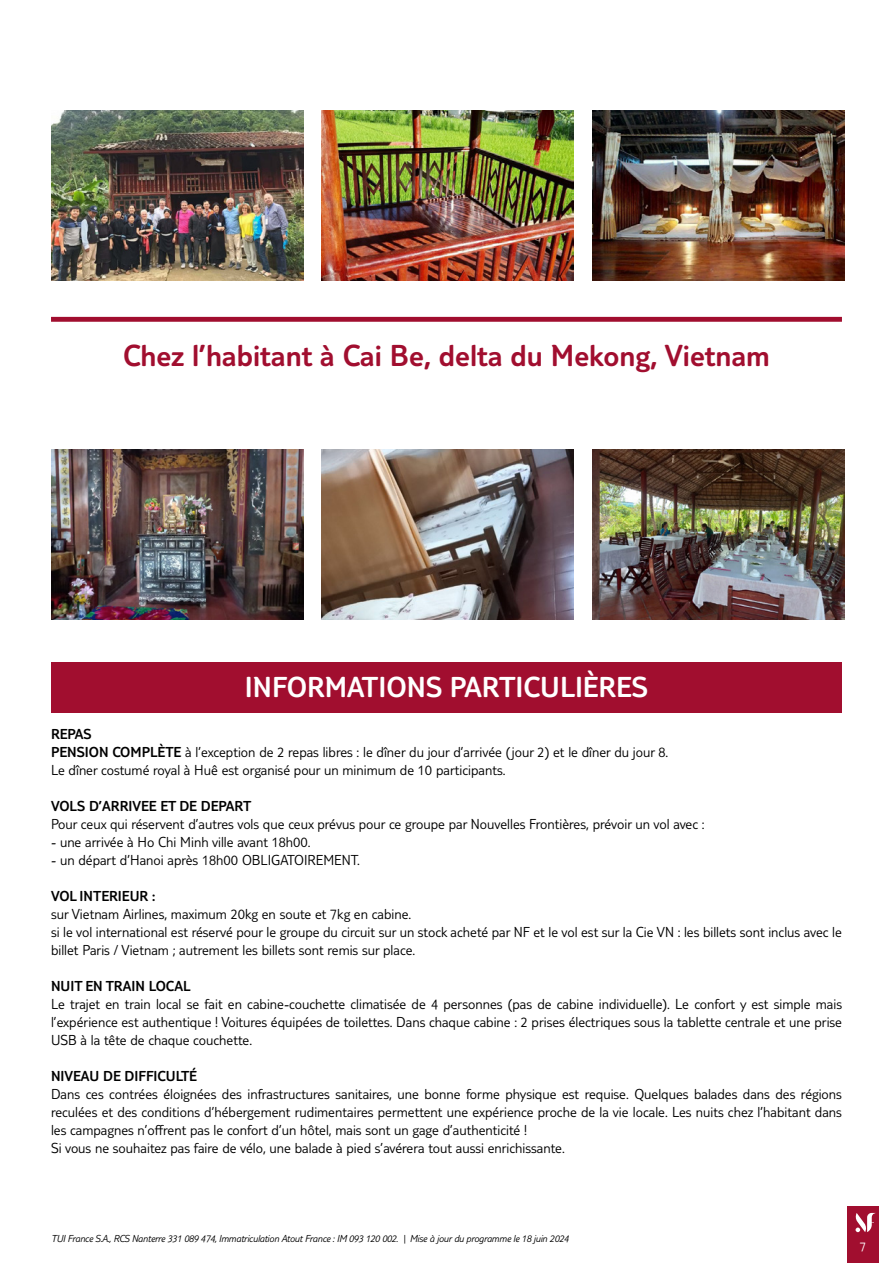
<style>
.page{position:relative;width:893px;height:1263px;background:#fff}
.page>*{position:absolute;margin:0;border:0;box-sizing:border-box;transform-origin:0 0}
.t1{font:300 31.5px "TUI Type";color:#a10e2f}
.t2{font:300 30px "TUI Type";color:#fff}
.t3{font:300 15px/18px "TUI Type";color:#000}
.t4{font:300 15px "TUI Type";color:#000}
.t5{font:300 13.5px "TUI Type";color:#fff}
.t6{font:italic 300 10.5px "TUI Type";letter-spacing:-.02em;color:#000}
.s1{font-style:inherit}
</style>
<div class="page">
<div style="left:847px;top:1206px;width:32px;height:57px;background:#a10e2f"></div>
<svg style="left:855px;top:1213px;width:21px;height:19px"></svg>
<div style="left:51px;top:317px;width:791px;height:5px;background:#a10e2f"></div>
<img style="left:51px;top:110px;width:252px;height:170px">
<img style="left:322px;top:110px;width:252px;height:170px">
<img style="left:592px;top:110px;width:252px;height:170px">
<img style="left:51px;top:449px;width:252px;height:170px">
<img style="left:322px;top:449px;width:251px;height:170px">
<img style="left:592px;top:449px;width:252px;height:170px">
<div style="left:51px;top:662px;width:791px;height:51px;background:#a10e2f"></div>
<h1 class="t1" style="left:123px;top:338px;width:648px">Chez l’habitant à Cai Be, delta du Mekong, Vietnam</h1>
<h2 class="t2" style="left:245px;top:670px;width:405px">INFORMATIONS PARTICULIÈRES</h2>
<p class="t3" style="left:51px;top:725px;width:619px"><span class="s1">REPAS<br>PENSION COMPLÈTE</span> à l’exception de 2 repas libres : le dîner du jour d’arrivée (jour 2) et le dîner du jour 8.<br>Le dîner costumé royal à Huê est organisé pour un minimum de 10 participants.</p>
<p class="t4" style="left:51px;top:798px;width:202px">VOLS D’ARRIVEE ET DE DEPART</p>
<p class="t3" style="left:51px;top:815px;width:655px">Pour ceux qui réservent d’autres vols que ceux prévus pour ce groupe par Nouvelles Frontières, prévoir un vol avec :</p>
<p class="t3" style="left:51px;top:833px;width:261px">- une arrivée à Ho Chi Minh ville avant 18h00.</p>
<p class="t3" style="left:51px;top:851px;width:310px">- un départ d’Hanoi après 18h00 OBLIGATOIREMENT.</p>
<p class="t4" style="left:51px;top:888px;width:106px">VOL INTERIEUR :</p>
<p class="t3" style="left:51px;top:905px;width:792px">sur Vietnam Airlines, maximum 20kg en soute et 7kg en cabine.<br>si le vol international est réservé pour le groupe du circuit sur un stock acheté par NF et le vol est sur la Cie VN : les billets sont inclus avec le billet Paris / Vietnam ; autrement les billets sont remis sur place.</p>
<p class="t4" style="left:51px;top:978px;width:141px">NUIT EN TRAIN LOCAL</p>
<p class="t3" style="left:51px;top:995px;width:792px;text-align:justify">Le trajet en train local se fait en cabine-couchette climatisée de 4 personnes (pas de cabine individuelle). Le confort y est simple mais l’expérience est authentique ! Voitures équipées de toilettes. Dans chaque cabine : 2 prises électriques sous la tablette centrale et une prise USB à la tête de chaque couchette.</p>
<p class="t4" style="left:51px;top:1068px;width:148px">NIVEAU DE DIFFICULTÉ</p>
<p class="t3" style="left:51px;top:1085px;width:792px">Dans ces contrées éloignées des infrastructures sanitaires, une bonne forme physique est requise. Quelques balades dans des régions reculées et des conditions d’hébergement rudimentaires permettent une expérience proche de la vie locale. Les nuits chez l’habitant dans les campagnes n’offrent pas le confort d’un hôtel, mais sont un gage d’authenticité !<br>Si vous ne souhaitez pas faire de vélo, une balade à pied s’avérera tout aussi enrichissante.</p>
<p class="t6" style="left:51px;top:1232px;width:519px">TUI France S.A., RCS Nanterre 331 089 474, Immatriculation Atout France : IM 093 120 002. | Mise à jour du programme le 18 juin 2024</p>
<p class="t5" style="left:860px;top:1239px;width:8px">7</p>
</div>
